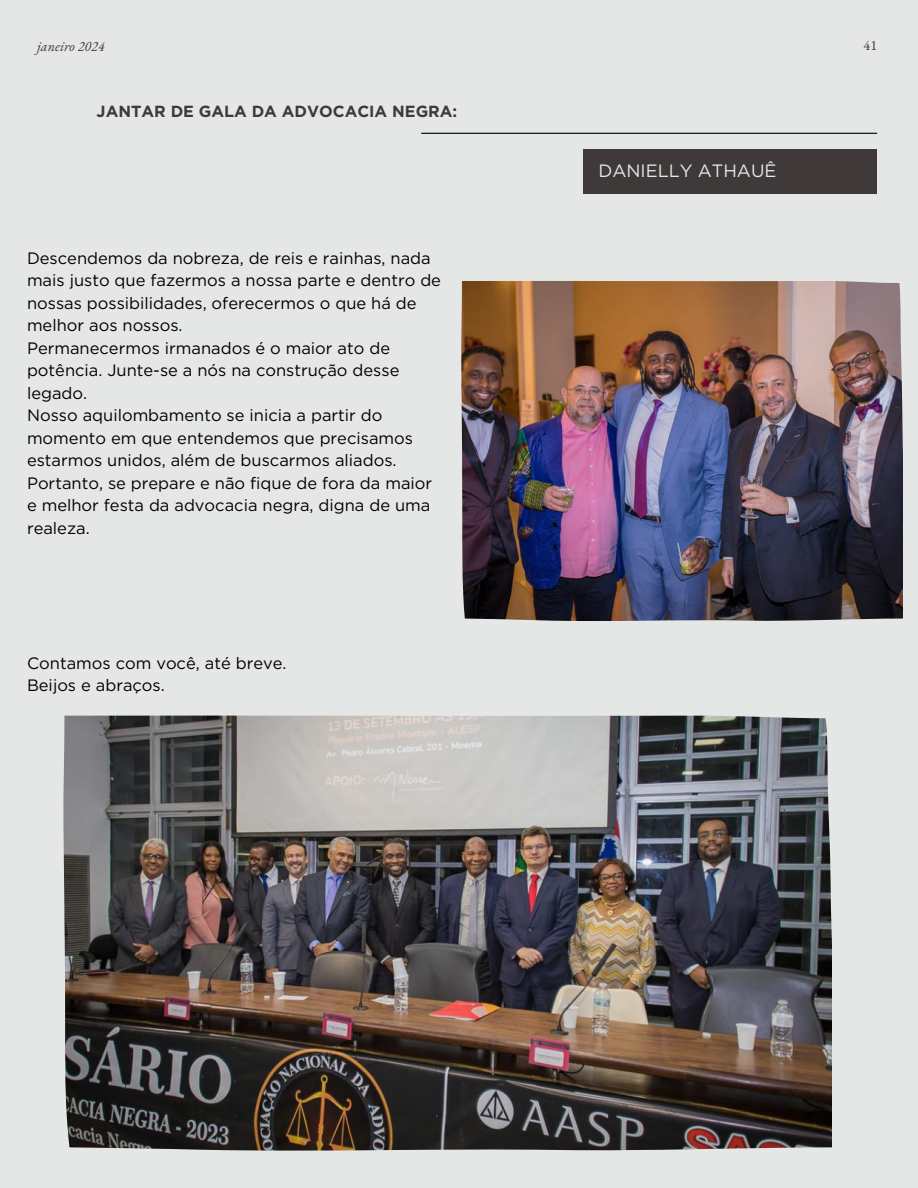
<style>
.page{position:relative;width:918px;height:1188px;background:#e5e7e6}
.page>*{position:absolute;margin:0;border:0;box-sizing:border-box;transform-origin:0 0}
.t1{font:17.85px "Gotham";color:#e5e7e6}
.t2{font:16.5px/22.5px "Gotham";color:#000}
.t3{font:700 16.05px "Gotham";color:#3f393a}
.t4{font:italic 14.1px "EB Garamond";color:#3f393a}
.t5{font:14.1px "EB Garamond";color:#3f393a}
</style>
<div class="page">
<hr style="left:421px;top:133px;width:456px;height:1px;background:#000">
<div style="left:583px;top:150px;width:294px;height:44px;background:#3f393a"></div>
<img style="left:461px;top:281px;width:441px;height:340px">
<img style="left:63px;top:716px;width:769px;height:434px">
<p class="t4" style="left:37px;top:37px;width:69px">janeiro 2024</p>
<p class="t5" style="left:864px;top:36px;width:15px">41</p>
<p class="t3" style="left:97px;top:101px;width:362px">JANTAR DE GALA DA ADVOCACIA NEGRA:</p>
<p class="t2" style="left:27px;top:247px;width:416px">Descendemos da nobreza, de reis e rainhas, nada mais justo que fazermos a nossa parte e dentro de nossas possibilidades, oferecermos o que há de melhor aos nossos.<br>Permanecermos irmanados é o maior ato de potência. Junte-se a nós na construção desse legado.<br>Nosso aquilombamento se inicia a partir do momento em que entendemos que precisamos estarmos unidos, além de buscarmos aliados.<br>Portanto, se prepare e não fique de fora da maior e melhor festa da advocacia negra, digna de uma realeza.</p>
<p class="t2" style="left:27px;top:652px;width:261px">Contamos com você, até breve.<br>Beijos e abraços.</p>
<p class="t1" style="left:598px;top:160px;width:180px">DANIELLY ATHAUÊ</p>
</div>
